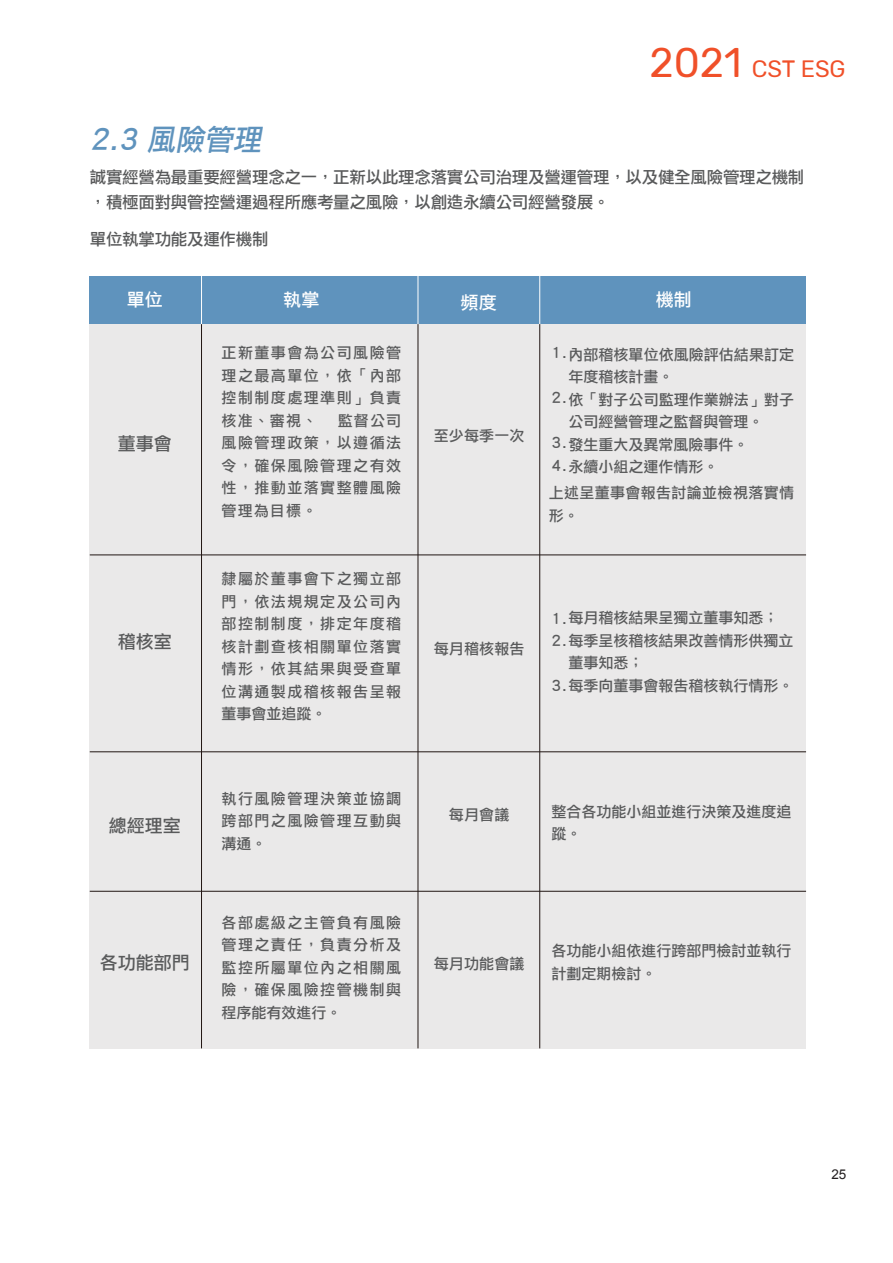
<style>
.page{position:relative;width:893px;height:1263px;background:#fff}
.page>*{position:absolute;margin:0;border:0;box-sizing:border-box;transform-origin:0 0}
.t1{font:italic 29.55px "Li Hei Pro";color:#5f93bd}
.t2{font:23.55px "Rubik";color:#f05029}
.t3{font:18px "Li Hei Pro";color:#595a5b}
.t4{font:18px "Li Hei Pro";letter-spacing:.01em;color:#fff}
.t5{font:16.5px/25.5px "Li Hei Pro";letter-spacing:-.015em;color:#595a5b}
.t6{font:15px/22.5px "Li Hei Pro";letter-spacing:.01em;color:#595a5b;text-align:justify}
.t7{font:13.5px "Arial";color:#231f20}
.s1{font-size:41.25px}
</style>
<div class="page">
<svg style="left:89px;top:276px;width:718px;height:773px;background:#dfe1e4"></svg>
<h2 class="t2" style="left:650px;top:55px;width:198px"><span class="s1">2021</span> CST ESG</h2>
<h1 class="t1" style="left:90px;top:125px;width:179px">2.3 風險管理</h1>
<p class="t5" style="left:90px;top:164px;width:716px">誠實經營為最重要經營理念之一，正新以此理念落實公司治理及營運管理，以及健全風險管理之機制，積極面對與管控營運過程所應考量之風險，以創造永續公司經營發展。</p>
<p class="t5" style="left:90px;top:227px;width:180px">單位執掌功能及運作機制</p>
<p class="t4" style="left:127px;top:290px;width:38px">單位</p>
<p class="t4" style="left:283px;top:290px;width:38px">執掌</p>
<p class="t4" style="left:461px;top:293px;width:38px">頻度</p>
<p class="t4" style="left:656px;top:290px;width:38px">機制</p>
<p class="t3" style="left:118px;top:435px;width:55px">董事會</p>
<p class="t3" style="left:118px;top:632px;width:55px">稽核室</p>
<p class="t3" style="left:109px;top:817px;width:73px">總經理室</p>
<p class="t3" style="left:100px;top:953px;width:91px">各功能部門</p>
<p class="t6" style="left:222px;top:342px;width:181px">正新董事會為公司風險管理之最高單位，依「內部控制制度處理準則」負責核准、審視、</p>
<p class="t6" style="left:222px;top:409px;width:181px;text-indent:116px">監督公司風險管理政策，以遵循法令，確保風險管理之有效性，推動並落實整體風險管理為目標。</p>
<p class="t6" style="left:222px;top:568px;width:181px">隸屬於董事會下之獨立部門，依法規規定及公司內部控制制度，排定年度稽核計劃查核相關單位落實情形，依其結果與受查單位溝通製成稽核報告呈報董事會並追蹤。</p>
<p class="t6" style="left:222px;top:787px;width:181px">執行風險管理決策並協調跨部門之風險管理互動與溝通。</p>
<p class="t6" style="left:222px;top:911px;width:181px">各部處級之主管負有風險管理之責任，負責分析及監控所屬單位內之相關風險，確保風險控管機制與程序能有效進行。</p>
<p class="t6" style="left:434px;top:425px;width:92px">至少每季一次</p>
<p class="t6" style="left:551px;top:343px;width:244px">1.內部稽核單位依風險評估結果訂定</p>
<p class="t6" style="left:568px;top:366px;width:106px">年度稽核計畫。</p>
<p class="t6" style="left:551px;top:388px;width:244px">2.依「對子公司監理作業辦法」對子</p>
<p class="t6" style="left:568px;top:411px;width:196px">公司經營管理之監督與管理。</p>
<p class="t6" style="left:551px;top:433px;width:199px">3.發生重大及異常風險事件。</p>
<p class="t6" style="left:551px;top:456px;width:169px">4.永續小組之運作情形。</p>
<p class="t6" style="left:549px;top:482px;width:247px">上述呈董事會報告討論並檢視落實情形。</p>
<p class="t6" style="left:434px;top:638px;width:92px">每月稽核報告</p>
<p class="t6" style="left:551px;top:607px;width:229px">1.每月稽核結果呈獨立董事知悉；</p>
<p class="t6" style="left:551px;top:629px;width:244px">2.每季呈核稽核結果改善情形供獨立</p>
<p class="t6" style="left:568px;top:652px;width:76px">董事知悉；</p>
<p class="t6" style="left:551px;top:674px;width:244px">3.每季向董事會報告稽核執行情形。</p>
<p class="t6" style="left:449px;top:804px;width:62px">每月會議</p>
<p class="t6" style="left:551px;top:800px;width:241px">整合各功能小組並進行決策及進度追蹤。</p>
<p class="t6" style="left:434px;top:952px;width:92px">每月功能會議</p>
<p class="t6" style="left:551px;top:939px;width:241px">各功能小組依進行跨部門檢討並執行計劃定期檢討。</p>
<p class="t7" style="left:831px;top:1165px;width:17px">25</p>
</div>
